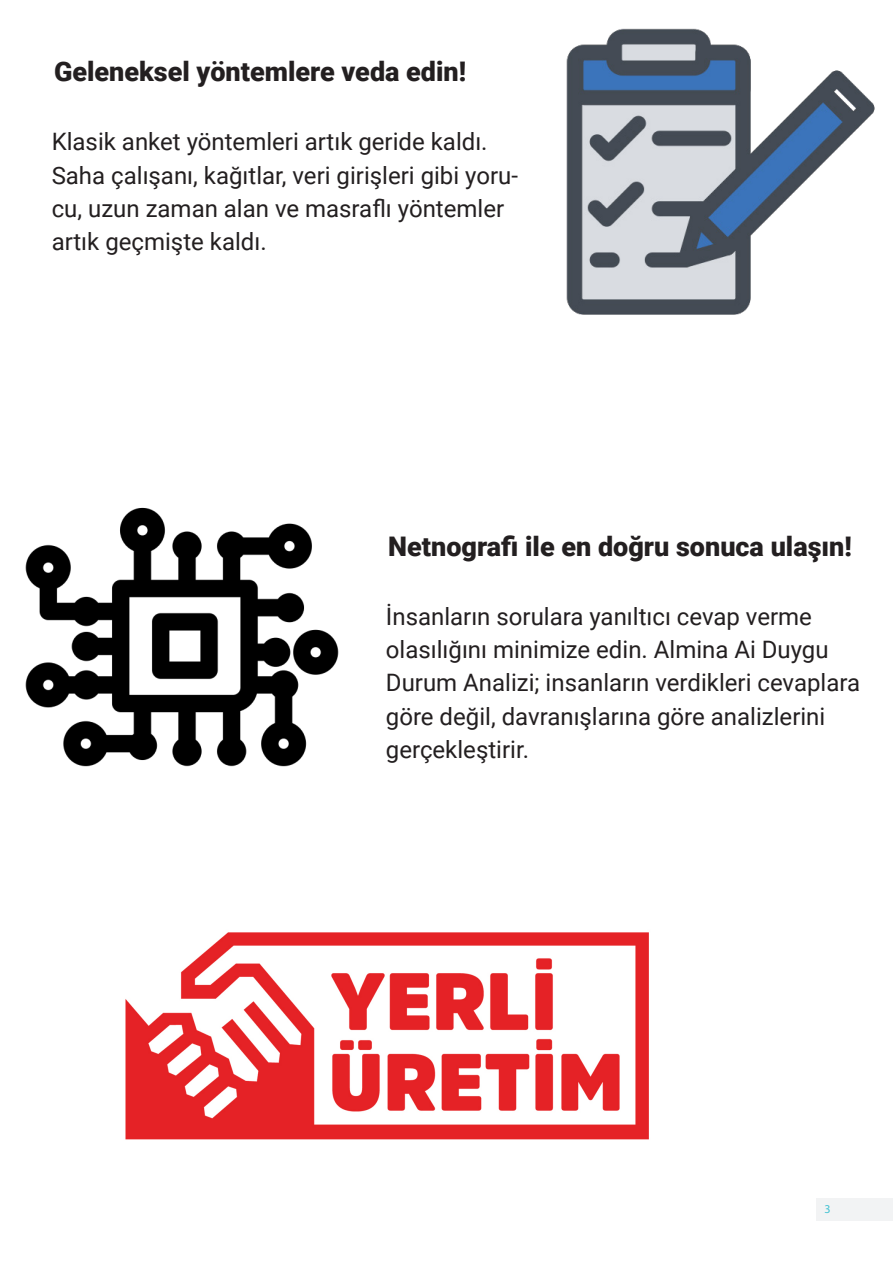
<style>
.page{position:relative;width:893px;height:1263px;background:#fff}
.page>*{position:absolute;margin:0;border:0;box-sizing:border-box;transform-origin:0 0}
.t1{font:900 27px "Roboto";color:#231f20}
.t2{font:24px/33.2px "Roboto";color:#231f20}
.t3{font:12px "Myriad Pro";color:#43c2d2}
</style>
<div class="page">
<img style="left:566px;top:28px;width:309px;height:287px">
<img style="left:25px;top:507px;width:313px;height:260px">
<img style="left:125px;top:932px;width:524px;height:208px">
<div style="left:816px;top:1198px;width:77px;height:23px;background:#f2f3f4"></div>
<p class="t1" style="left:54px;top:53px;width:414px">Geleneksel yöntemlere veda edin!</p>
<p class="t2" style="left:52px;top:124px;width:468px">Klasik anket yöntemleri artık geride kaldı.<br>Saha çalışanı, kağıtlar, veri girişleri gibi yoru&shy;cu, uzun zaman alan ve masraflı yöntemler artık geçmişte kaldı.</p>
<p class="t1" style="left:388px;top:527px;width:465px">Netnografi ile en doğru sonuca ulaşın!</p>
<p class="t2" style="left:386px;top:599px;width:476px">İnsanların sorulara yanıltıcı cevap verme olasılığını minimize edin. Almina Ai Duygu Durum Analizi; insanların verdikleri cevaplara göre değil, davranışlarına göre analizlerini gerçekleştirir.</p>
<p class="t3" style="left:824px;top:1202px;width:8px">3</p>
</div>
